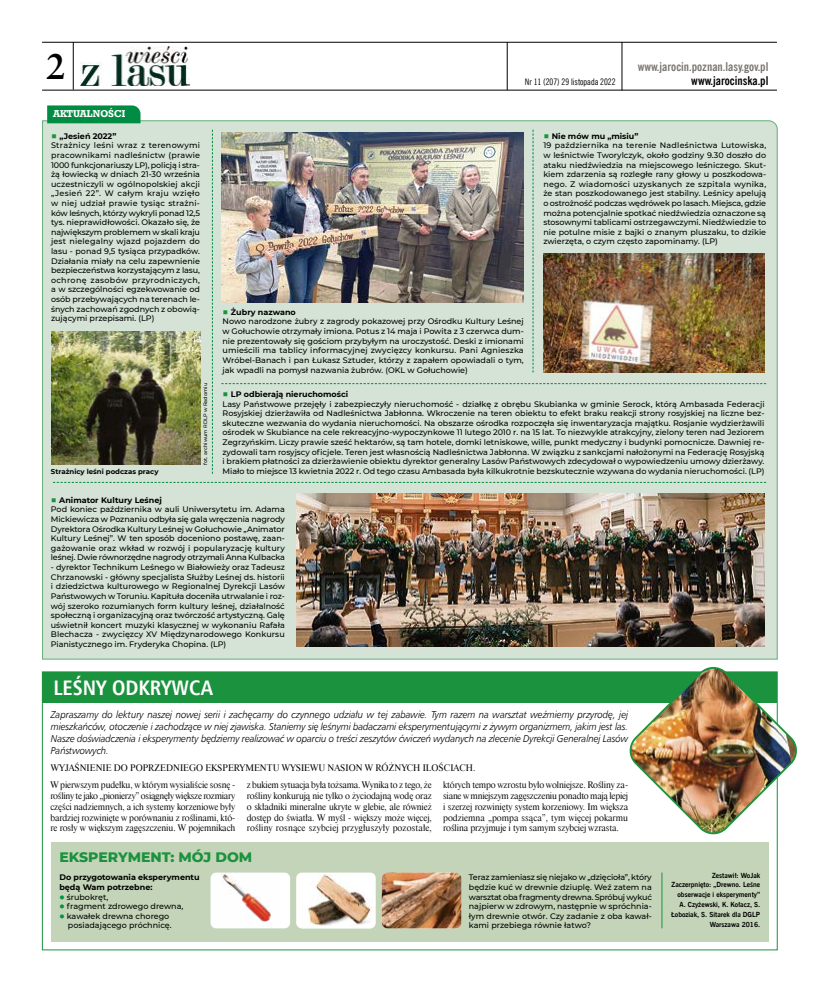
<style>
.page{position:relative;width:820px;height:993px;background:#fff}
.page>*{position:absolute;margin:0;border:0;box-sizing:border-box;transform-origin:0 0}
.t1{font:700 36px "Class Garmnd EU";color:#000}
.t2{font:700 21px "Humnst 777 Cn EU";color:#fff}
.t3{font:800 14px "Montserrat";color:#1b923e}
.t4{font:700 12px "News Goth Cn EU";color:#797571}
.t5{font:700 12px "News Goth Cn EU";color:#000}
.t6{font:italic 10px/12px "Humnst 777 Lt EU";letter-spacing:-.01em;color:#000;text-align:justify}
.t7{font:10px "Geo Slab 712 Bd EU";color:#fff}
.t8{font:9px/10.8px "Dutch 801 Hd EU";color:#000;text-align:justify}
.t9{font:9px "News Goth Cn EU";color:#000}
.t10{font:500 8px/9.6px "Montserrat";color:#000}
.t11{font:700 8px/9.6px "Montserrat";color:#000}
.t12{font:700 7px/9.8px "News Goth EU";color:#000;text-align:right}
.t13{font:700 7px "Montserrat";color:#000}
.t14{font:500 5px "Montserrat";color:#000}
.s1{font-weight:700;font-size:10px;color:#1b923e}
.s2{font-weight:700}
.s3{color:#009540}
</style>
<div class="page">
<div style="left:42px;top:120px;width:736px;height:540px;background:#d5e3d6"></div>
<img style="left:296px;top:493px;width:468px;height:153px">
<hr style="left:42px;top:42px;width:734px;height:1px;background:#000">
<hr style="left:42px;top:90px;width:734px;height:1px;background:#000">
<hr style="left:621px;top:42px;width:1px;height:48px;background:#000">
<hr style="left:507px;top:42px;width:1px;height:48px;background:#000">
<hr style="left:73px;top:42px;width:1px;height:48px;background:#000">
<img style="left:81px;top:46px;width:108px;height:40px">
<div style="left:42px;top:671px;width:735px;height:31px;background:#1b923e"></div>
<img style="left:628px;top:667px;width:169px;height:170px">
<div style="left:51px;top:842px;width:717px;height:99px;background:#c4d4b8"></div>
<hr style="left:661px;top:872px;width:1px;height:56px;background:#1b923e">
<div style="left:210px;top:872px;width:80px;height:56px;background:#fff;border-radius:6px"></div>
<img style="left:214px;top:872px;width:67px;height:50px">
<div style="left:296px;top:872px;width:79px;height:56px;background:#fff;border-radius:6px"></div>
<img style="left:307px;top:873px;width:67px;height:55px">
<img style="left:381px;top:872px;width:80px;height:56px">
<svg style="left:47px;top:105px;width:93px;height:18px"></svg>
<svg style="left:53px;top:482px;width:712px;height:1px"></svg>
<svg style="left:221px;top:383px;width:544px;height:1px"></svg>
<svg style="left:212px;top:130px;width:1px;height:343px"></svg>
<svg style="left:532px;top:130px;width:1px;height:242px"></svg>
<img style="left:51px;top:332px;width:149px;height:132px">
<img style="left:221px;top:132px;width:302px;height:170px">
<img style="left:543px;top:254px;width:221px;height:118px">
<h1 class="t1" style="left:46px;top:44px;width:22px">2</h1>
<h3 class="t4" style="left:637px;top:59px;width:132px">www.jarocin.poznan.lasy.gov.pl</h3>
<p class="t9" style="left:524px;top:76px;width:92px">Nr 11 (207) 29 listopada 2022</p>
<h3 class="t5" style="left:691px;top:73px;width:79px">www.jarocinska.pl</h3>
<p class="t7" style="left:53px;top:107px;width:73px">AKTUALNOŚCI</p>
<p class="t10" style="left:51px;top:131px;width:150px"><span class="s1">■</span> <span class="s2">„Jesień 2022”<br></span>Strażnicy leśni wraz z terenowymi pracownikami nadleśnictw (prawie 1000 funkcjonariuszy LP), policją i stra&shy;żą łowiecką w dniach 21-30 września uczestniczyli w ogólnopolskiej akcji „Jesień 22”. W całym kraju wzięło w niej udział prawie tysiąc strażni&shy;ków leśnych, którzy wykryli ponad 12,5 tys. nieprawidłowości. Okazało się, że największym problemem w skali kraju jest nielegalny wjazd pojazdem do lasu - ponad 9,5 tysiąca przypadków.<br>Działania miały na celu zapewnienie bezpieczeństwa korzystającym z lasu, ochronę zasobów przyrodniczych, a w szczególności egzekwowanie od osób przebywających na terenach le&shy;śnych zachowań zgodnych z obowią&shy;zującymi przepisami. (LP)</p>
<p class="t10" style="left:543px;top:131px;width:224px"><span class="s1">■</span> <span class="s2">Nie mów mu „misiu”<br></span>19 października na terenie Nadleśnictwa Lutowiska, w leśnictwie Tworylczyk, około godziny 9.30 doszło do ataku niedźwiedzia na miejscowego leśniczego. Skut&shy;kiem zdarzenia są rozległe rany głowy u poszkodowa&shy;nego. Z wiadomości uzyskanych ze szpitala wynika, że stan poszkodowanego jest stabilny. Leśnicy apelują o ostrożność podczas wędrówek po lasach. Miejsca, gdzie można potencjalnie spotkać niedźwiedzia oznaczone są stosownymi tablicami ostrzegawczymi. Niedźwiedzie to nie potulne misie z bajki o znanym pluszaku, to dzikie zwierzęta, o czym często zapominamy. (LP)</p>
<p class="t10" style="left:222px;top:307px;width:302px"><span class="s1">■</span> <span class="s2">Żubry nazwano<br></span>Nowo narodzone żubry z zagrody pokazowej przy Ośrodku Kultury Leśnej w Gołuchowie otrzymały imiona. Potus z 14 maja i Powita z 3 czerwca dum&shy;nie prezentowały się gościom przybyłym na uroczystość. Deski z imionami umieścili ma tablicy informacyjnej zwycięzcy konkursu. Pani Agnieszka Wróbel-Banach i pan Łukasz Sztuder, którzy z zapałem opowiadali o tym, jak wpadli na pomysł nazwania żubrów. (OKL w Gołuchowie)</p>
<p class="t10" style="left:222px;top:389px;width:543px"><span class="s1">■</span> <span class="s2">LP odbierają nieruchomości<br></span>Lasy Państwowe przejęły i zabezpieczyły nieruchomość - działkę z obrębu Skubianka w gminie Serock, którą Ambasada Federacji Rosyjskiej dzierżawiła od Nadleśnictwa Jabłonna. Wkroczenie na teren obiektu to efekt braku reakcji strony rosyjskiej na liczne bez&shy;skuteczne wezwania do wydania nieruchomości. Na obszarze ośrodka rozpoczęła się inwentaryzacja majątku. Rosjanie wydzierżawili ośrodek w Skubiance na cele rekreacyjno-wypoczynkowe 11 lutego 2010 r. na 15 lat. To niezwykle atrakcyjny, zielony teren nad Jeziorem Zegrzyńskim. Liczy prawie sześć hektarów, są tam hotele, domki letniskowe, wille, punkt medyczny i budynki pomocnicze. Dawniej re&shy;zydowali tam rosyjscy oficjele. Teren jest własnością Nadleśnictwa Jabłonna. W związku z sankcjami nałożonymi na Federację Rosyjską i brakiem płatności za dzierżawienie obiektu dyrektor generalny Lasów Państwowych zdecydował o wypowiedzeniu umowy dzierżawy.<br>Miało to miejsce 13 kwietnia 2022 r. Od tego czasu Ambasada była kilkukrotnie bezskutecznie wzywana do wydania nieruchomości. (LP)</p>
<p class="t14" style="left:202px;top:464px;width:83px;rotate:-90deg">fot. archiwum RDLP w Radomiu</p>
<p class="t13" style="left:51px;top:466px;width:109px">Strażnicy leśni podczas pracy</p>
<p class="t10" style="left:51px;top:494px;width:235px"><span class="s1">■</span> <span class="s2">Animator Kultury Leśnej<br></span>Pod koniec października w auli Uniwersytetu im. Adama Mickiewicza w Poznaniu odbyła się gala wręczenia nagrody Dyrektora Ośrodka Kultury Leśnej w Gołuchowie „Animator Kultury Leśnej”. W ten sposób doceniono postawę, zaan&shy;gażowanie oraz wkład w rozwój i popularyzację kultury leśnej. Dwie równorzędne nagrody otrzymali Anna Kulbacka</p>
<p class="t10" style="left:51px;top:562px;width:235px;text-align:justify">- dyrektor Technikum Leśnego w Białowieży oraz Tadeusz Chrzanowski - główny specjalista Służby Leśnej ds. historii i dziedzictwa kulturowego w Regionalnej Dyrekcji Lasów Państwowych w Toruniu. Kapituła doceniła utrwalanie i roz&shy;wój szeroko rozumianych form kultury leśnej, działalność społeczną i organizacyjną oraz twórczość artystyczną. Galę uświetnił koncert muzyki klasycznej w wykonaniu Rafała Blechacza - zwycięzcy XV Międzynarodowego Konkursu Pianistycznego im. Fryderyka Chopina. (LP)</p>
<h2 class="t2" style="left:53px;top:674px;width:161px">LEŚNY ODKRYWCA</h2>
<p class="t6" style="left:51px;top:708px;width:578px">Zapraszamy do lektury naszej nowej serii i zachęcamy do czynnego udziału w tej zabawie. Tym razem na warsztat weźmiemy przyrodę, jej mieszkańców, otoczenie i zachodzące w niej zjawiska. Staniemy się leśnymi badaczami eksperymentującymi z żywym organizmem, jakim jest las.<br>Nasze doświadczenia i eksperymenty będziemy realizować w oparciu o treści zeszytów ćwiczeń wydanych na zlecenie Dyrekcji Generalnej Lasów Państwowych.</p>
<p class="t8" style="left:51px;top:762px;width:426px">WYJAŚNIENIE DO POPRZEDNIEGO EKSPERYMENTU WYSIEWU NASION W RÓŻNYCH ILOŚCIACH.</p>
<p class="t8" style="left:50px;top:779px;width:186px">W pierwszym pudełku, w którym wysialiście sosnę - rośliny te jako „pionierzy” osiągnęły większe rozmiary części nadziemnych, a ich systemy korzeniowe były bardziej rozwinięte w porównaniu z roślinami, któ&shy;re rosły w większym zagęszczeniu. W pojemnikach</p>
<p class="t8" style="left:247px;top:779px;width:186px">z bukiem sytuacja była tożsama. Wynika to z tego, że rośliny konkurują nie tylko o życiodajną wodę oraz o składniki mineralne ukryte w glebie, ale również dostęp do światła. W myśl - większy może więcej, rośliny rosnące szybciej przygłuszyły pozostałe,</p>
<p class="t8" style="left:443px;top:779px;width:186px">których tempo wzrostu było wolniejsze. Rośliny za&shy;siane w mniejszym zagęszczeniu ponadto mają lepiej i szerzej rozwinięty system korzeniowy. Im większa podziemna „pompa ssąca”, tym więcej pokarmu roślina przyjmuje i tym samym szybciej wzrasta.</p>
<h3 class="t3" style="left:59px;top:846px;width:194px">EKSPERYMENT: MÓJ DOM</h3>
<p class="t11" style="left:59px;top:872px;width:142px">Do przygotowania eksperymentu będą Wam potrzebne:</p>
<p class="t10" style="left:59px;top:891px;width:50px"><span class="s3">●</span> śrubokręt,</p>
<p class="t10" style="left:59px;top:900px;width:125px"><span class="s3">●</span> fragment zdrowego drewna,</p>
<p class="t10" style="left:59px;top:910px;width:114px;text-align:right"><span class="s3">●</span> kawałek drewna chorego posiadającego próchnicę.</p>
<p class="t10" style="left:468px;top:872px;width:184px;text-align:justify">Teraz zamieniasz się niejako w „dzięcioła”, który będzie kuć w drewnie dziuplę. Weź zatem na warsztat oba fragmenty drewna. Spróbuj wykuć najpierw w zdrowym, następnie w spróchnia&shy;łym drewnie otwór. Czy zadanie z oba kawał&shy;kami przebiega równie łatwo?</p>
<p class="t12" style="left:671px;top:870px;width:90px">Zestawił: WoJak<br>Zaczerpnięto: „Drewno. Leśne obserwacje i eksperymenty”<br>A. Czyżewski, K. Kołacz, S.<br>Łoboziak, S. Sitarek dla DGLP<br>Warszawa 2016.</p>
</div>
